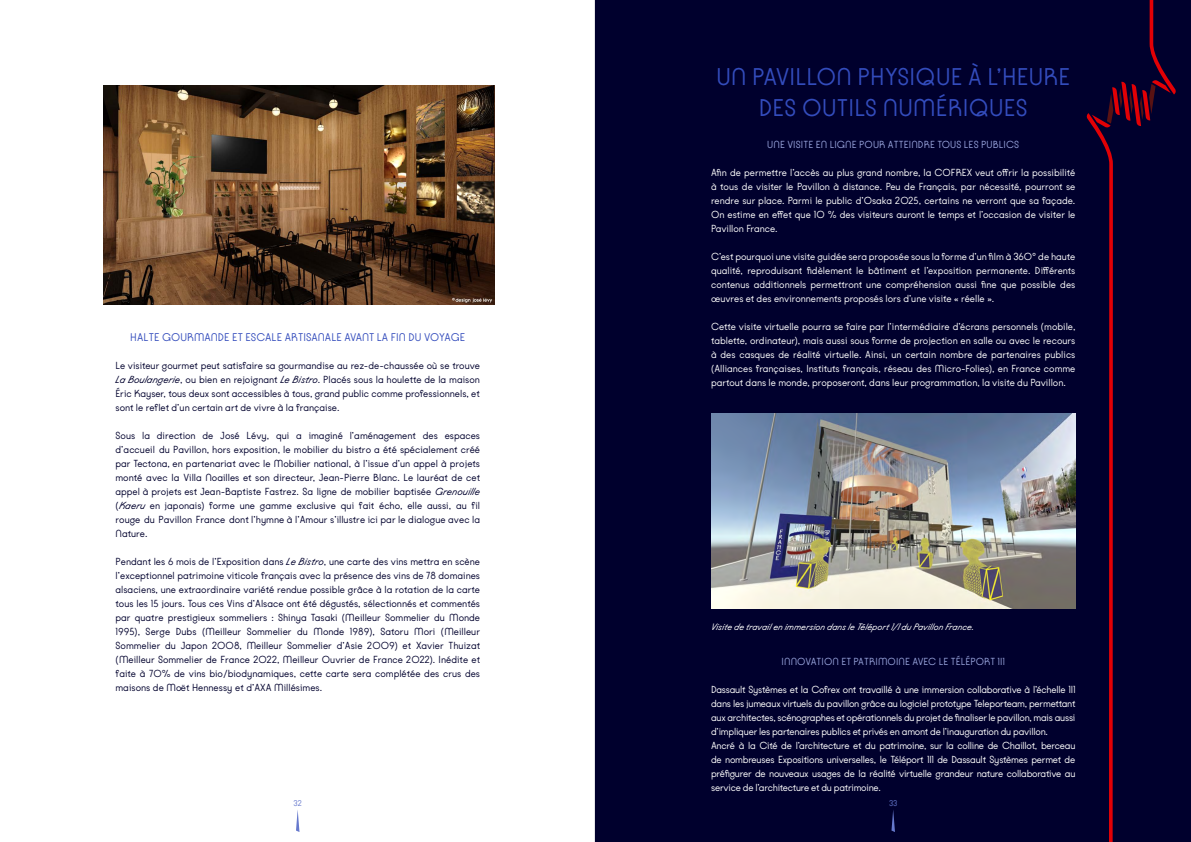
<style>
.page{position:relative;width:1191px;height:842px;background:#fff}
.page>*{position:absolute;margin:0;border:0;box-sizing:border-box;transform-origin:0 0}
.t1{font:26px/31.2px "Kobe 1.1";letter-spacing:.01em;color:#334cbc;text-align:center}
.t2{font:12px "Kobe 1.1";letter-spacing:.01em;color:#334cbc}
.t3{font:11px/14px "Kobe 1.1";letter-spacing:-.02em;color:#fff;text-align:justify}
.t4{font:11px/14px "Kobe 1.1";color:#00002d;text-align:justify}
.t5{font:11px "Kobe 1.1";letter-spacing:.01em;color:#99a5dd}
.t6{font:italic 10px "Kobe 1.1";color:#fff}
.t7{font:9px "Kobe 1.1";color:#6679cd}
.s1{font-style:italic}
</style>
<div class="page">
<div style="left:595px;top:0;width:596px;height:842px;background:#00002d"></div>
<img style="left:711px;top:414px;width:364px;height:194px">
<svg style="left:1086px;top:0;width:90px;height:842px"></svg>
<svg style="left:296px;top:810px;width:3px;height:22px"></svg>
<svg style="left:891px;top:810px;width:4px;height:22px"></svg>
<img style="left:104px;top:86px;width:390px;height:219px">
<p class="t2" style="left:130px;top:330px;width:336px">HALTE GOURMANDE ET ESCALE ARTISANALE AVANT LA FIN DU VOYAGE</p>
<p class="t4" style="left:116px;top:359px;width:366px">Le visiteur gourmet peut satisfaire sa gourmandise au rez-de-chaussée où se trouve <span class="s1">La Boulangerie</span>, ou bien en rejoignant <span class="s1">Le Bistro</span>. Placés sous la houlette de la maison Éric Kayser, tous deux sont accessibles à tous, grand public comme professionnels, et sont le reflet d’un certain art de vivre à la française.</p>
<p class="t4" style="left:116px;top:429px;width:366px">Sous la direction de José Lévy, qui a imaginé l’aménagement des espaces d’accueil du Pavillon, hors exposition, le mobilier du bistro a été spécialement créé par Tectona, en partenariat avec le Mobilier national, à l’issue d’un appel à projets monté avec la Villa Noailles et son directeur, Jean-Pierre Blanc. Le lauréat de cet appel à projets est Jean-Baptiste Fastrez. Sa ligne de mobilier baptisée <span class="s1">Grenouille </span>(<span class="s1">Kaeru</span> en japonais) forme une gamme exclusive qui fait écho, elle aussi, au fil rouge du Pavillon France dont l’hymne à l’Amour s’illustre ici par le dialogue avec la Nature.</p>
<p class="t4" style="left:116px;top:555px;width:366px">Pendant les 6 mois de l’Exposition dans <span class="s1">Le Bistro</span>, une carte des vins mettra en scène l’exceptionnel patrimoine viticole français avec la présence des vins de 78 domaines alsaciens, une extraordinaire variété rendue possible grâce à la rotation de la carte tous les 15 jours. Tous ces Vins d’Alsace ont été dégustés, sélectionnés et commentés par quatre prestigieux sommeliers : Shinya Tasaki (Meilleur Sommelier du Monde 1995), Serge Dubs (Meilleur Sommelier du Monde 1989), Satoru Mori (Meilleur Sommelier du Japon 2008, Meilleur Sommelier d’Asie 2009) et Xavier Thuizat (Meilleur Sommelier de France 2022, Meilleur Ouvrier de France 2022). Inédite et faite à 70% de vins bio/biodynamiques, cette carte sera complétée des crus des maisons de Moët Hennessy et d’AXA Millésimes.</p>
<h1 class="t1" style="left:716px;top:61px;width:355px">UN PAVILLON PHYSIQUE À L’HEURE<br>DES OUTILS NUMÉRIQUES</h1>
<p class="t5" style="left:767px;top:138px;width:253px">UNE VISITE EN LIGNE POUR ATTEINDRE TOUS LES PUBLICS</p>
<p class="t3" style="left:711px;top:166px;width:366px">Afin de permettre l’accès au plus grand nombre, la COFREX veut offrir la possibilité à tous de visiter le Pavillon à distance. Peu de Français, par nécessité, pourront se rendre sur place. Parmi le public d’Osaka 2025, certains ne verront que sa façade.<br>On estime en effet que 10 % des visiteurs auront le temps et l’occasion de visiter le Pavillon France.</p>
<p class="t3" style="left:711px;top:250px;width:366px">C’est pourquoi une visite guidée sera proposée sous la forme d’un film à 360° de haute qualité, reproduisant fidèlement le bâtiment et l’exposition permanente. Différents contenus additionnels permettront une compréhension aussi fine que possible des œuvres et des environnements proposés lors d’une visite « réelle ».</p>
<p class="t3" style="left:711px;top:320px;width:366px">Cette visite virtuelle pourra se faire par l’intermédiaire d’écrans personnels (mobile, tablette, ordinateur), mais aussi sous forme de projection en salle ou avec le recours à des casques de réalité virtuelle. Ainsi, un certain nombre de partenaires publics (Alliances françaises, Instituts français, réseau des Micro-Folies), en France comme partout dans le monde, proposeront, dans leur programmation, la visite du Pavillon.</p>
<p class="t6" style="left:711px;top:621px;width:265px">Visite de travail en immersion dans le Téléport 1/1 du Pavillon France.</p>
<p class="t5" style="left:781px;top:656px;width:225px">INNOVATION ET PATRIMOINE AVEC LE TÉLÉPORT 1I1</p>
<p class="t3" style="left:711px;top:683px;width:366px;text-align:left">Dassault Systèmes et la Cofrex ont travaillé à une immersion collaborative à l’échelle 1I1 dans les jumeaux virtuels du pavillon grâce au logiciel prototype Teleporteam, permettant aux architectes, scénographes et opérationnels du projet de finaliser le pavillon, mais aussi d’impliquer les partenaires publics et privés en amont de l’inauguration du pavillon.<br>Ancré à la Cité de l’architecture et du patrimoine, sur la colline de Chaillot, berceau de nombreuses Expositions universelles, le Téléport 1I1 de Dassault Systèmes permet de préfigurer de nouveaux usages de la réalité virtuelle grandeur nature collaborative au service de l’architecture et du patrimoine.</p>
<p class="t7" style="left:293px;top:798px;width:10px">32</p>
<p class="t7" style="left:889px;top:798px;width:10px">33</p>
</div>
